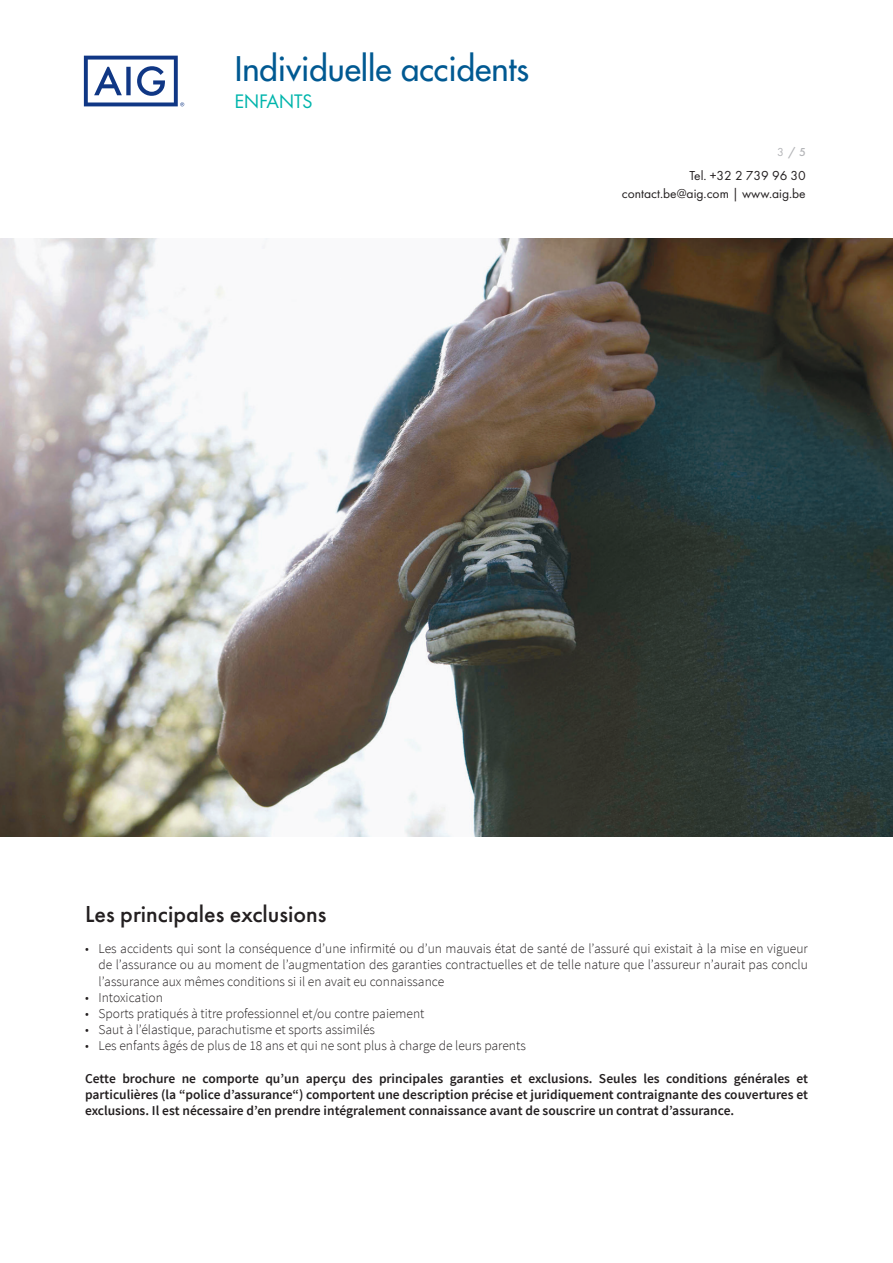
<style>
.page{position:relative;width:893px;height:1263px;background:#fff}
.page>*{position:absolute;margin:0;border:0;box-sizing:border-box;transform-origin:0 0}
.t1{font:33px "Futura";color:#005992}
.t2{font:500 24px "Futura PT";color:#231f20}
.t3{font:18px "Futura";color:#00b5ac}
.t4{font:300 13.5px/16.2px "Source Sans Pro";color:#231f20;text-align:justify}
.t5{font:600 13.5px/16.2px "Source Sans Pro";color:#231f20;text-align:justify}
.t6{font:13.5px/18px "Futura PT";color:#231f20;text-align:right}
.t7{font:500 12px "Futura PT";color:#b4b5b8}
.s1{font-weight:400}
</style>
<div class="page">
<svg style="left:84px;top:56px;width:100px;height:50px"></svg>
<img style="left:0;top:238px;width:893px;height:599px">
<h1 class="t1" style="left:235px;top:48px;width:296px">Individuelle accidents</h1>
<h3 class="t3" style="left:235px;top:90px;width:79px">ENFANTS</h3>
<p class="t7" style="left:777px;top:145px;width:30px"><span class="s1">3</span> / 5</p>
<p class="t6" style="left:622px;top:167px;width:185px">Tel. +32 2 739 96 30 contact.be@aig.com | www.aig.be</p>
<p class="t2" style="left:85px;top:899px;width:243px">Les principales exclusions</p>
<p class="t4" style="left:99px;top:941px;width:711px;text-indent:-14px">• Les accidents qui sont la conséquence d’une infirmité ou d’un mauvais état de santé de l’assuré qui existait à la mise en vigueur de l’assurance ou au moment de l’augmentation des garanties contractuelles et de telle nature que l’assureur n’aurait pas conclu l’assurance aux mêmes conditions si il en avait eu connaissance</p>
<p class="t4" style="left:85px;top:989px;width:80px">• Intoxication</p>
<p class="t4" style="left:85px;top:1005px;width:341px">• Sports pratiqués à titre professionnel et/ou contre paiement</p>
<p class="t4" style="left:85px;top:1022px;width:291px">• Saut à l’élastique, parachutisme et sports assimilés</p>
<p class="t4" style="left:85px;top:1038px;width:442px">• Les enfants âgés de plus de 18 ans et qui ne sont plus à charge de leurs parents</p>
<p class="t5" style="left:85px;top:1070px;width:724px">Cette brochure ne comporte qu’un aperçu des principales garanties et exclusions. Seules les conditions générales et particulières (la “police d’assurance“) comportent une description précise et juridiquement contraignante des couvertures et exclusions. Il est nécessaire d’en prendre intégralement connaissance avant de souscrire un contrat d’assurance.</p>
</div>
